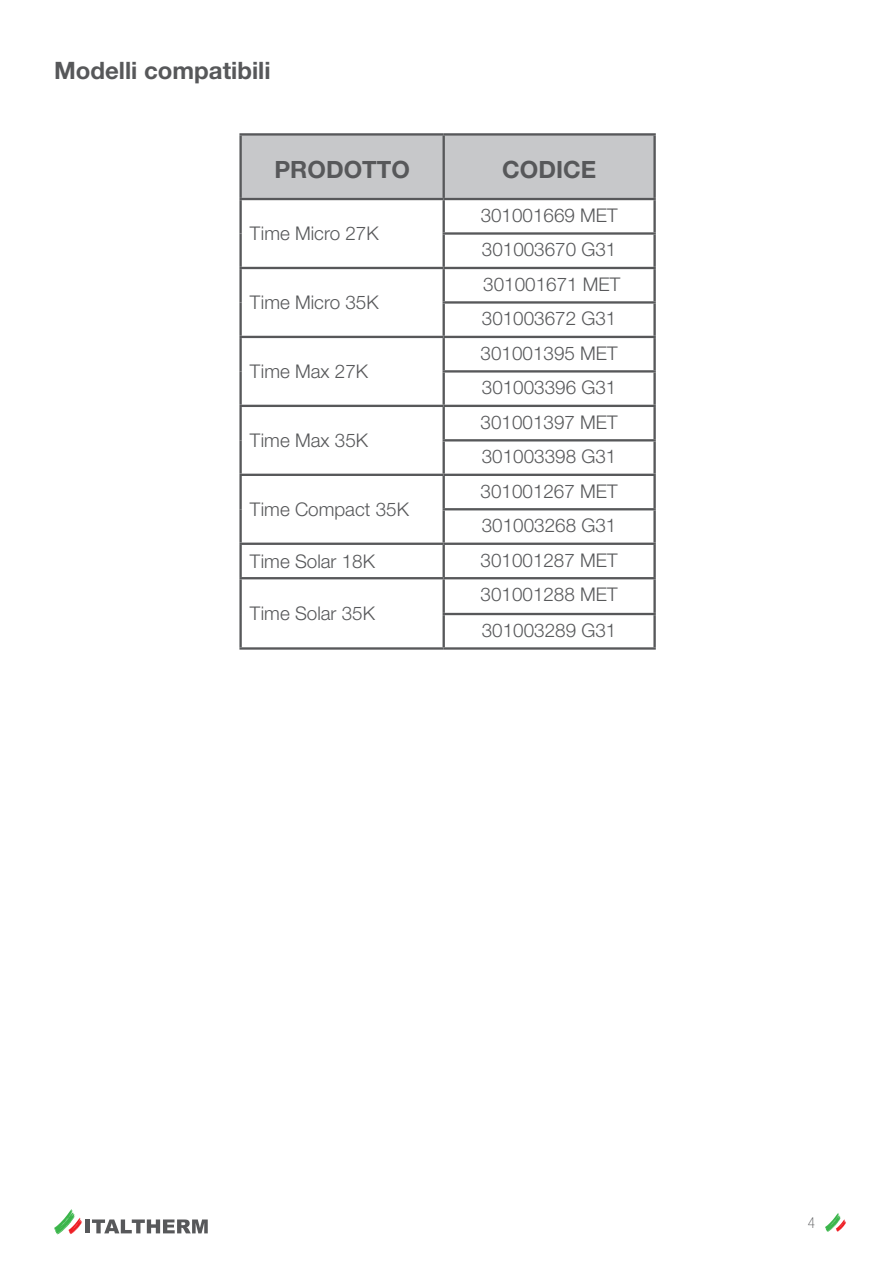
<style>
.page{position:relative;width:893px;height:1263px;background:#fff}
.page>*{position:absolute;margin:0;border:0;box-sizing:border-box;transform-origin:0 0}
.t1{font:700 24px "Helvetica Neue LT Std";color:#57585a}
.t2{font:700 23.85px "Helvetica Neue LT Std";color:#57585a}
.t3{font:300 18.9px/34.5px "Helvetica Neue LT Std";color:#57585a}
.t4{font:100 condensed 15px "Helvetica Neue LT Std";color:#57585a}
</style>
<div class="page">
<svg style="left:825px;top:1213px;width:21px;height:19px"></svg>
<hr style="left:86px;top:1219px;width:4px;height:14px;background:#57585a">
<svg style="left:92px;top:1219px;width:116px;height:14px"></svg>
<svg style="left:54px;top:1209px;width:28px;height:25px"></svg>
<div style="left:242px;top:136px;width:411px;height:62px;background:#c7c8ca"></div>
<hr style="left:239px;top:133px;width:205px;height:3px;background:#57585a">
<hr style="left:239px;top:136px;width:3px;height:62px;background:#57585a">
<hr style="left:444px;top:133px;width:212px;height:3px;background:#57585a">
<hr style="left:443px;top:136px;width:2px;height:62px;background:#57585a">
<hr style="left:653px;top:136px;width:3px;height:62px;background:#57585a">
<hr style="left:239px;top:198px;width:205px;height:2px;background:#57585a">
<hr style="left:239px;top:200px;width:3px;height:33px;background:#57585a">
<hr style="left:239px;top:233px;width:3px;height:34px;background:#57585a">
<hr style="left:239px;top:267px;width:205px;height:2px;background:#57585a">
<hr style="left:239px;top:269px;width:3px;height:33px;background:#57585a">
<hr style="left:239px;top:302px;width:3px;height:34px;background:#57585a">
<hr style="left:239px;top:336px;width:205px;height:2px;background:#57585a">
<hr style="left:239px;top:338px;width:3px;height:33px;background:#57585a">
<hr style="left:239px;top:371px;width:3px;height:34px;background:#57585a">
<hr style="left:239px;top:405px;width:205px;height:2px;background:#57585a">
<hr style="left:239px;top:407px;width:3px;height:33px;background:#57585a">
<hr style="left:239px;top:440px;width:3px;height:34px;background:#57585a">
<hr style="left:239px;top:474px;width:205px;height:2px;background:#57585a">
<hr style="left:239px;top:476px;width:3px;height:33px;background:#57585a">
<hr style="left:239px;top:509px;width:3px;height:34px;background:#57585a">
<hr style="left:239px;top:543px;width:205px;height:2px;background:#57585a">
<hr style="left:239px;top:545px;width:3px;height:32px;background:#57585a">
<hr style="left:239px;top:577px;width:205px;height:2px;background:#57585a">
<hr style="left:239px;top:579px;width:3px;height:35px;background:#57585a">
<hr style="left:239px;top:614px;width:3px;height:33px;background:#57585a">
<hr style="left:239px;top:647px;width:205px;height:3px;background:#57585a">
<hr style="left:444px;top:198px;width:212px;height:2px;background:#57585a">
<hr style="left:443px;top:200px;width:2px;height:32px;background:#57585a">
<hr style="left:653px;top:200px;width:3px;height:32px;background:#57585a">
<hr style="left:443px;top:232px;width:213px;height:3px;background:#57585a">
<hr style="left:443px;top:235px;width:2px;height:32px;background:#57585a">
<hr style="left:653px;top:235px;width:3px;height:32px;background:#57585a">
<hr style="left:444px;top:267px;width:212px;height:2px;background:#57585a">
<hr style="left:443px;top:269px;width:2px;height:32px;background:#57585a">
<hr style="left:653px;top:269px;width:3px;height:32px;background:#57585a">
<hr style="left:443px;top:301px;width:213px;height:3px;background:#57585a">
<hr style="left:443px;top:304px;width:2px;height:32px;background:#57585a">
<hr style="left:653px;top:304px;width:3px;height:32px;background:#57585a">
<hr style="left:444px;top:336px;width:212px;height:2px;background:#57585a">
<hr style="left:443px;top:338px;width:2px;height:32px;background:#57585a">
<hr style="left:653px;top:338px;width:3px;height:32px;background:#57585a">
<hr style="left:443px;top:370px;width:213px;height:3px;background:#57585a">
<hr style="left:443px;top:373px;width:2px;height:32px;background:#57585a">
<hr style="left:653px;top:373px;width:3px;height:32px;background:#57585a">
<hr style="left:444px;top:405px;width:212px;height:2px;background:#57585a">
<hr style="left:443px;top:407px;width:2px;height:32px;background:#57585a">
<hr style="left:653px;top:407px;width:3px;height:32px;background:#57585a">
<hr style="left:443px;top:439px;width:213px;height:2px;background:#57585a">
<hr style="left:443px;top:441px;width:2px;height:33px;background:#57585a">
<hr style="left:653px;top:441px;width:3px;height:33px;background:#57585a">
<hr style="left:444px;top:474px;width:212px;height:2px;background:#57585a">
<hr style="left:443px;top:476px;width:2px;height:32px;background:#57585a">
<hr style="left:653px;top:476px;width:3px;height:32px;background:#57585a">
<hr style="left:443px;top:508px;width:213px;height:2px;background:#57585a">
<hr style="left:443px;top:510px;width:2px;height:33px;background:#57585a">
<hr style="left:653px;top:510px;width:3px;height:33px;background:#57585a">
<hr style="left:444px;top:543px;width:212px;height:2px;background:#57585a">
<hr style="left:443px;top:545px;width:2px;height:32px;background:#57585a">
<hr style="left:653px;top:545px;width:3px;height:32px;background:#57585a">
<hr style="left:444px;top:577px;width:212px;height:2px;background:#57585a">
<hr style="left:443px;top:579px;width:2px;height:34px;background:#57585a">
<hr style="left:653px;top:579px;width:3px;height:34px;background:#57585a">
<hr style="left:443px;top:613px;width:213px;height:2px;background:#57585a">
<hr style="left:443px;top:615px;width:2px;height:32px;background:#57585a">
<hr style="left:653px;top:615px;width:3px;height:32px;background:#57585a">
<hr style="left:444px;top:647px;width:212px;height:3px;background:#57585a">
<p class="t1" style="left:54px;top:55px;width:218px">Modelli compatibili</p>
<p class="t2" style="left:274px;top:155px;width:137px">PRODOTTO</p>
<p class="t2" style="left:502px;top:155px;width:95px">CODICE</p>
<p class="t3" style="left:250px;top:216px;width:130px">Time Micro 27K</p>
<p class="t3" style="left:250px;top:285px;width:130px">Time Micro 35K</p>
<p class="t3" style="left:250px;top:354px;width:120px">Time Max 27K</p>
<p class="t3" style="left:250px;top:423px;width:120px">Time Max 35K</p>
<p class="t3" style="left:250px;top:492px;width:161px">Time Compact 35K</p>
<p class="t3" style="left:481px;top:197px;width:138px">301001669 MET<br>301003670 G31</p>
<p class="t3" style="left:482px;top:266px;width:140px">301001671 MET<br>301003672 G31</p>
<p class="t3" style="left:481px;top:335px;width:138px">301001395 MET<br>301003396 G31</p>
<p class="t3" style="left:481px;top:404px;width:138px">301001397 MET<br>301003398 G31</p>
<p class="t3" style="left:481px;top:473px;width:138px">301001267 MET<br>301003268 G31</p>
<p class="t3" style="left:250px;top:543px;width:127px">Time Solar 18K</p>
<p class="t3" style="left:481px;top:542px;width:138px">301001287 MET</p>
<p class="t3" style="left:250px;top:596px;width:127px">Time Solar 35K</p>
<p class="t3" style="left:481px;top:576px;width:138px;line-height:35.8px">301001288 MET<br>301003289 G31</p>
<p class="t4" style="left:808px;top:1214px;width:9px">4</p>
</div>
